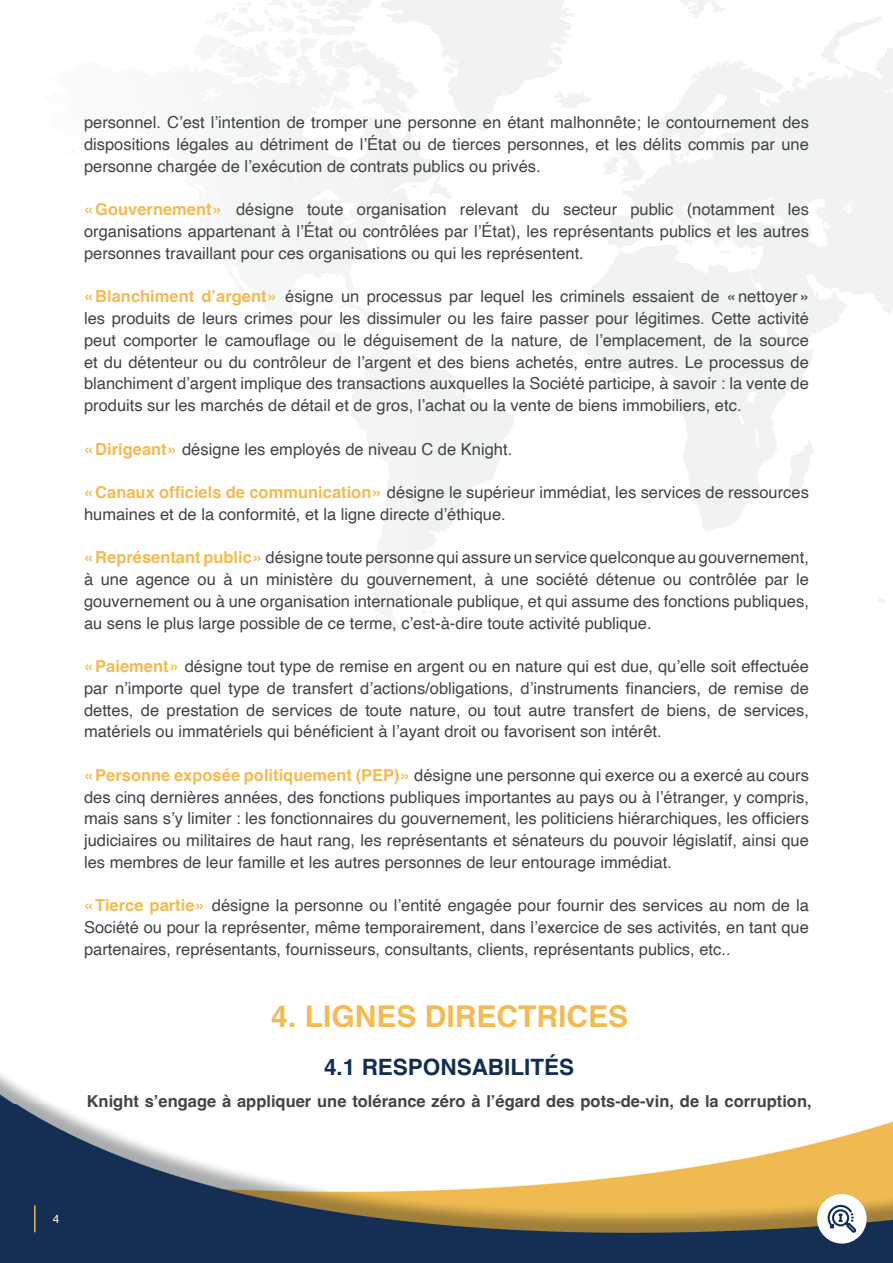
<style>
.page{position:relative;width:893px;height:1263px;background:#fff}
.page>*{position:absolute;margin:0;border:0;box-sizing:border-box;transform-origin:0 0}
.t1{font:700 30px "Helvetica";color:#f3bb52}
.t2{font:700 22.5px "Helvetica";color:#132d53}
.t3{font:16.5px/21.8px "Helvetica";color:#414446;text-align:justify}
.t4{font:700 16.5px "Helvetica";color:#424446}
.t5{font:12px "Helvetica";color:#fff}
.s1{font-weight:700;color:#f3bb52}
</style>
<div class="page">
<img style="left:0;top:0;width:893px;height:1263px">
<div style="left:817px;top:1194px;width:50px;height:49px;background:#fff;border-radius:50%"></div>
<svg style="left:827px;top:1204px;width:30px;height:29px"></svg>
<hr style="left:34px;top:1205px;width:2px;height:27px;background:#f3bb52">
<p class="t3" style="left:84px;top:112px;width:726px">personnel. C’est l’intention de tromper une personne en étant malhonnête; le contournement des dispositions légales au détriment de l’État ou de tierces personnes, et les délits commis par une personne chargée de l’exécution de contrats publics ou privés.</p>
<p class="t3" style="left:84px;top:199px;width:726px"><span class="s1">« Gouvernement »</span> désigne toute organisation relevant du secteur public (notamment les organisations appartenant à l’État ou contrôlées par l’État), les représentants publics et les autres personnes travaillant pour ces organisations ou qui les représentent.</p>
<p class="t3" style="left:84px;top:286px;width:726px"><span class="s1">« Blanchiment d’argent »</span> ésigne un processus par lequel les criminels essaient de « nettoyer » les produits de leurs crimes pour les dissimuler ou les faire passer pour légitimes. Cette activité peut comporter le camouflage ou le déguisement de la nature, de l’emplacement, de la source et du détenteur ou du contrôleur de l’argent et des biens achetés, entre autres. Le processus de blanchiment d’argent implique des transactions auxquelles la Société participe, à savoir : la vente de produits sur les marchés de détail et de gros, l’achat ou la vente de biens immobiliers, etc.</p>
<p class="t3" style="left:84px;top:438px;width:430px"><span class="s1">« Dirigeant »</span> désigne les employés de niveau C de Knight.</p>
<p class="t3" style="left:84px;top:482px;width:726px"><span class="s1">« Canaux officiels de communication »</span> désigne le supérieur immédiat, les services de ressources humaines et de la conformité, et la ligne directe d’éthique.</p>
<p class="t3" style="left:84px;top:547px;width:726px"><span class="s1">« Représentant public »</span> désigne toute personne qui assure un service quelconque au gouvernement, à une agence ou à un ministère du gouvernement, à une société détenue ou contrôlée par le gouvernement ou à une organisation internationale publique, et qui assume des fonctions publiques, au sens le plus large possible de ce terme, c’est-à-dire toute activité publique.</p>
<p class="t3" style="left:84px;top:656px;width:726px"><span class="s1">« Paiement »</span> désigne tout type de remise en argent ou en nature qui est due, qu’elle soit effectuée par n’importe quel type de transfert d’actions/obligations, d’instruments financiers, de remise de dettes, de prestation de services de toute nature, ou tout autre transfert de biens, de services, matériels ou immatériels qui bénéficient à l’ayant droit ou favorisent son intérêt.</p>
<p class="t3" style="left:84px;top:765px;width:726px"><span class="s1">« Personne exposée politiquement (PEP) »</span> désigne une personne qui exerce ou a exercé au cours des cinq dernières années, des fonctions publiques importantes au pays ou à l’étranger, y compris, mais sans s’y limiter : les fonctionnaires du gouvernement, les politiciens hiérarchiques, les officiers judiciaires ou militaires de haut rang, les représentants et sénateurs du pouvoir législatif, ainsi que les membres de leur famille et les autres personnes de leur entourage immédiat.</p>
<p class="t3" style="left:84px;top:895px;width:726px"><span class="s1">« Tierce partie »</span> désigne la personne ou l’entité engagée pour fournir des services au nom de la Société ou pour la représenter, même temporairement, dans l’exercice de ses activités, en tant que partenaires, représentants, fournisseurs, consultants, clients, représentants publics, etc..</p>
<h1 class="t1" style="left:271px;top:998px;width:358px">4. LIGNES DIRECTRICES</h1>
<h2 class="t2" style="left:324px;top:1053px;width:252px">4.1 RESPONSABILITÉS</h2>
<p class="t4" style="left:87px;top:1090px;width:726px">Knight s’engage à appliquer une tolérance zéro à l’égard des pots-de-vin, de la corruption,</p>
<p class="t5" style="left:53px;top:1209px;width:8px">4</p>
</div>
